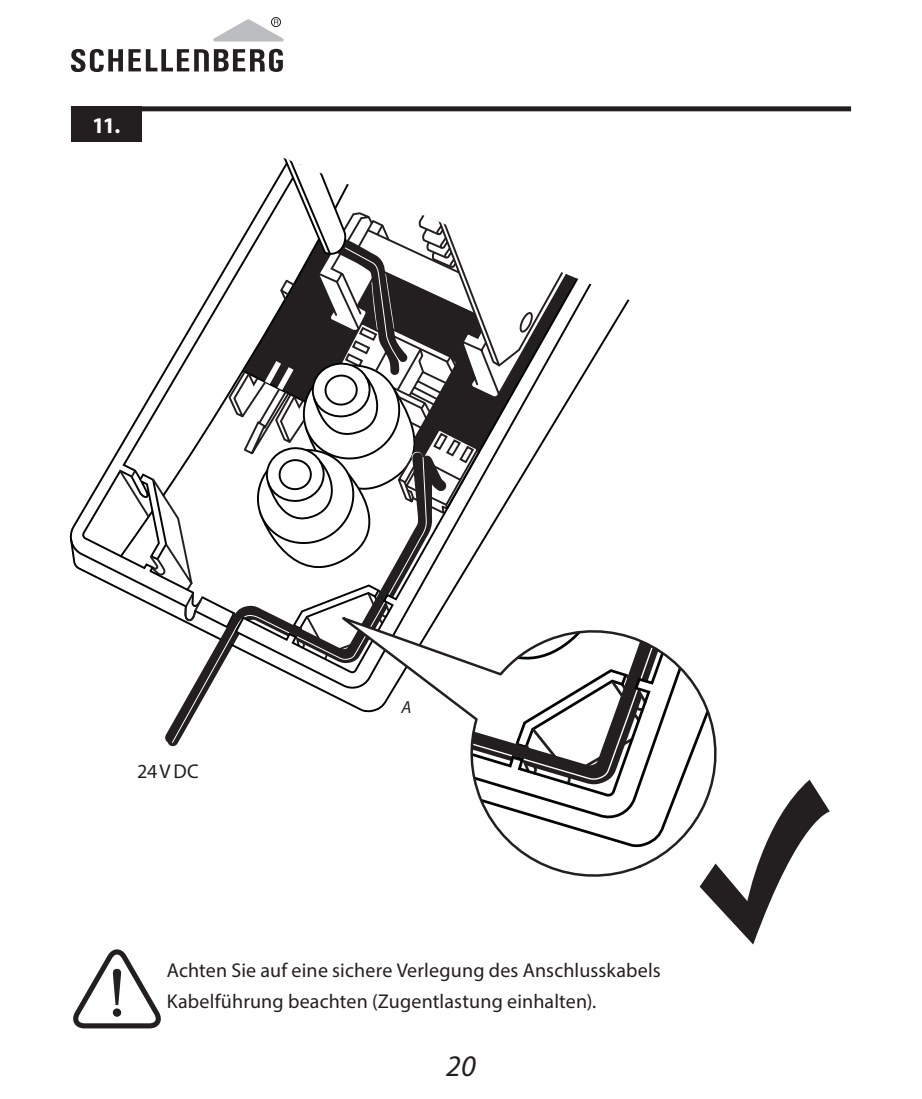
<style>
.page{position:relative;width:922px;height:1099px;background:#fff}
.page>*{position:absolute;margin:0;border:0;box-sizing:border-box;transform-origin:0 0}
.t1{font:italic 30px "Myriad Pro";color:#231f20}
.t2{font:700 22.5px "Myriad Pro";color:#fff}
.t3{font:20px/30px "Myriad Pro";letter-spacing:.005em;color:#231f20}
.t4{font:italic 17.5px "Myriad Pro";color:#231f20}
</style>
<div class="page">
<div style="left:271px;top:17px;width:10px;height:10px;border:1px solid #231f20;border-radius:50%"></div>
<svg style="left:71px;top:49px;width:212px;height:23px"></svg>
<svg style="left:213px;top:19px;width:70px;height:23px"></svg>
<svg style="left:82px;top:157px;width:548px;height:590px"></svg>
<svg style="left:340px;top:615px;width:377px;height:262px"></svg>
<svg style="left:73px;top:949px;width:88px;height:80px"></svg>
<svg style="left:699px;top:779px;width:130px;height:165px"></svg>
<div style="left:71px;top:106px;width:779px;height:5px;background:#231f20"></div>
<div style="left:71px;top:106px;width:71px;height:36px;background:#231f20"></div>
<p class="t2" style="left:92px;top:113px;width:30px">11.</p>
<p class="t3" style="left:137px;top:757px;width:63px">24VDC</p>
<p class="t4" style="left:401px;top:701px;width:11px">A</p>
<p class="t3" style="left:167px;top:956px;width:495px">Achten Sie auf eine sichere Verlegung des Anschlusskabels<br>Kabelführung beachten (Zugentlastung einhalten).</p>
<h1 class="t1" style="left:446px;top:1055px;width:31px">20</h1>
</div>
